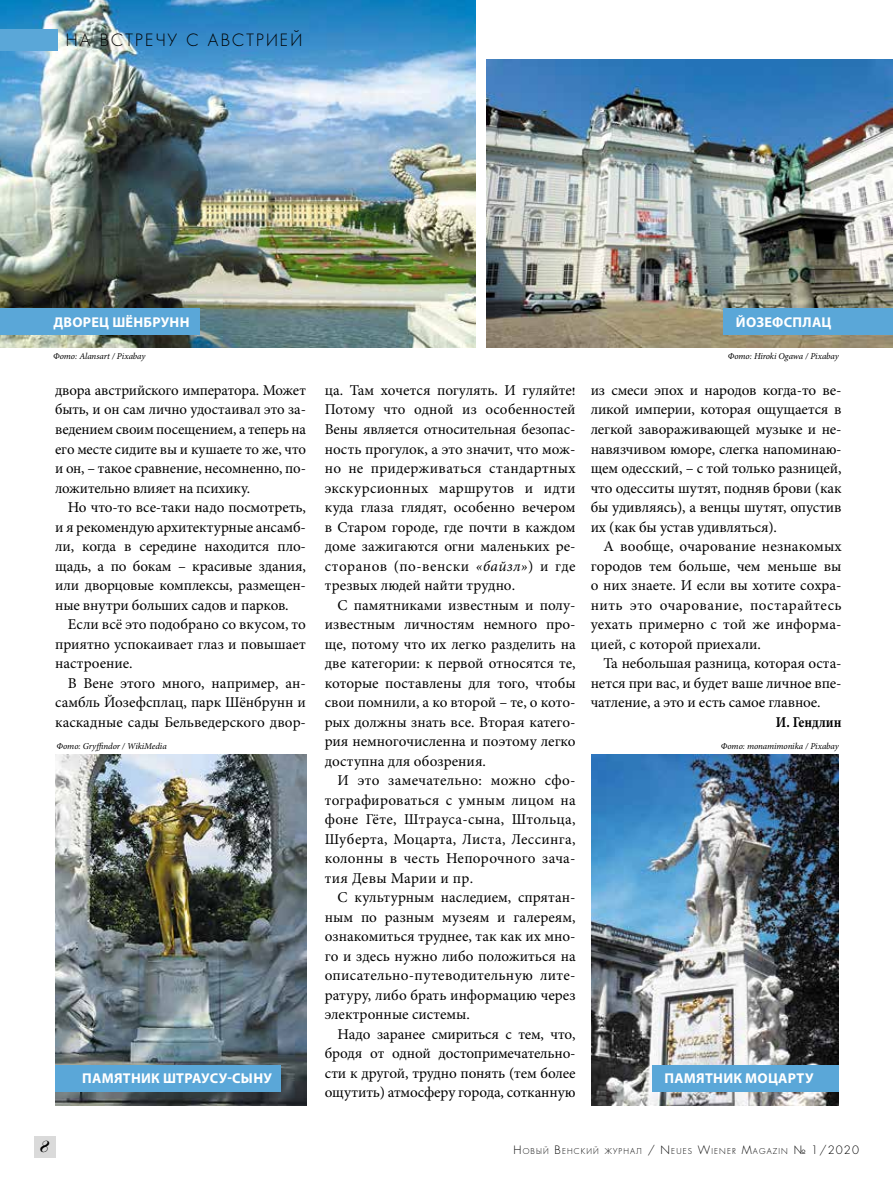
<style>
.page{position:relative;width:893px;height:1191px;background:#fff}
.page>*{position:absolute;margin:0;border:0;box-sizing:border-box;transform-origin:0 0}
.t1{font:16.5px "Favorit Light C";letter-spacing:.13em;color:#000}
.t2{font:italic 16.5px "Paragon Nord C";color:#000}
.t3{font:15px/19.5px "Minion Pro";color:#000;text-align:justify}
.t4{font:700 15px "Minion Pro";color:#000;scale:.9 1}
.t5{font:700 14.25px "Myriad Pro";letter-spacing:.02em;color:#fff}
.t6{font:italic 9px "Minion Pro";letter-spacing:-.005em;color:#000}
.t7{font:7.8px "Favorit Light C";letter-spacing:.145em;color:#000}
.s1{font-style:italic}
.s2{font-size:11.25px}
</style>
<div class="page">
<div style="left:34px;top:1136px;width:21px;height:22px;background:#dadada"></div>
<img style="left:0;top:0;width:476px;height:347px">
<div style="left:0;top:29px;width:57px;height:22px;background:#5aa7d8"></div>
<img style="left:487px;top:60px;width:405px;height:287px">
<img style="left:591px;top:754px;width:248px;height:352px">
<img style="left:55px;top:754px;width:251px;height:352px">
<div style="left:652px;top:1064px;width:187px;height:27px;background:#5aa7d8"></div>
<div style="left:55px;top:1064px;width:226px;height:27px;background:#5aa7d8"></div>
<div style="left:724px;top:308px;width:169px;height:27px;background:#5aa7d8"></div>
<div style="left:0;top:308px;width:200px;height:27px;background:#5aa7d8"></div>
<p class="t1" style="left:66px;top:29px;width:238px">НА ВСТРЕЧУ С АВСТРИЕЙ</p>
<p class="t5" style="left:53px;top:313px;width:138px">ДВОРЕЦ ШЁНБРУНН</p>
<p class="t5" style="left:736px;top:313px;width:97px">ЙОЗЕФСПЛАЦ</p>
<p class="t6" style="left:53px;top:350px;width:94px">Фото: Alansart / Pixabay</p>
<p class="t6" style="left:728px;top:350px;width:112px">Фото: Hiroki Ogawa / Pixabay</p>
<p class="t3" style="left:325px;top:380px;width:252px">ца. Там хочется погулять. И гуляйте!<br>Потому что одной из особенностей Вены является относительная безопас&shy;ность прогулок, а это значит, что мож&shy;но не придерживаться стандартных экскурсионных маршрутов и идти куда глаза глядят, особенно вечером в Старом городе, где почти в каждом доме зажигаются огни маленьких ре&shy;сторанов (по-венски <span class="s1">«байзл»</span>) и где трезвых людей найти трудно.</p>
<p class="t3" style="left:325px;top:595px;width:252px;text-indent:13px">С памятниками известным и полу&shy;известным личностям немного про&shy;ще, потому что их легко разделить на две категории: к первой относятся те, которые поставлены для того, чтобы свои помнили, а ко второй – те, о кото&shy;рых должны знать все. Вторая катего&shy;рия немногочисленна и поэтому легко доступна для обозрения.</p>
<p class="t3" style="left:325px;top:770px;width:252px;text-indent:13px">И это замечательно: можно сфо&shy;тографироваться с умным лицом на фоне Гёте, Штрауса-сына, Штольца, Шуберта, Моцарта, Листа, Лессинга, колонны в честь Непорочного зача&shy;тия Девы Марии и пр.</p>
<p class="t3" style="left:325px;top:887px;width:252px;text-indent:13px">С культурным наследием, спрятан&shy;ным по разным музеям и галереям, ознакомиться труднее, так как их мно&shy;го и здесь нужно либо положиться на описательно-путеводительную лите&shy;ратуру, либо брать информацию через электронные системы.</p>
<p class="t3" style="left:325px;top:1024px;width:252px;text-indent:13px">Надо заранее смириться с тем, что, бродя от одной достопримечательно&shy;сти к другой, трудно понять (тем более ощутить) атмосферу города, сотканную</p>
<p class="t3" style="left:55px;top:380px;width:252px">двора австрийского императора. Может быть, и он сам лично удостаивал это за&shy;ведением своим посещением, а теперь на его месте сидите вы и кушаете то же, что и он, – такое сравнение, несомненно, по&shy;ложительно влияет на психику.</p>
<p class="t3" style="left:55px;top:497px;width:252px;text-indent:13px">Но что-то все-таки надо посмотреть, и я рекомендую архитектурные ансамб&shy;ли, когда в середине находится пло&shy;щадь, а по бокам – красивые здания, или дворцовые комплексы, размещен&shy;ные внутри больших садов и парков.</p>
<p class="t3" style="left:55px;top:614px;width:252px;text-indent:13px">Если всё это подобрано со вкусом, то приятно успокаивает глаз и повышает настроение.</p>
<p class="t3" style="left:55px;top:673px;width:252px;text-indent:13px">В Вене этого много, например, ан&shy;самбль Йозефсплац, парк Шёнбрунн и каскадные сады Бельведерского двор-</p>
<p class="t3" style="left:591px;top:380px;width:252px">из смеси эпох и народов когда-то ве&shy;ликой империи, которая ощущается в легкой завораживающей музыке и не&shy;навязчивом юморе, слегка напоминаю&shy;щем одесский, – с той только разницей, что одесситы шутят, подняв брови (как бы удивляясь), а венцы шутят, опустив их (как бы устав удивляться).</p>
<p class="t3" style="left:591px;top:536px;width:252px;text-indent:13px">А вообще, очарование незнакомых городов тем больше, чем меньше вы о них знаете. И если вы хотите сохра&shy;нить это очарование, постарайтесь уехать примерно с той же информа&shy;цией, с которой приехали.</p>
<p class="t3" style="left:591px;top:653px;width:252px;text-indent:13px">Та небольшая разница, которая оста&shy;нется при вас, и будет ваше личное впе&shy;чатление, а это и есть самое главное.</p>
<p class="t4" style="left:776px;top:711px;width:74px">И. Гендлин</p>
<p class="t6" style="left:57px;top:739px;width:112px">Фото: Gryffindor / WikiMedia</p>
<p class="t6" style="left:721px;top:739px;width:119px">Фото: monamimonika / Pixabay</p>
<p class="t5" style="left:82px;top:1069px;width:191px">ПАМЯТНИК ШТРАУСУ-СЫНУ</p>
<p class="t5" style="left:664px;top:1069px;width:151px">ПАМЯТНИК МОЦАРТУ</p>
<p class="t2" style="left:39px;top:1137px;width:10px">8</p>
<p class="t7" style="left:514px;top:1145px;width:347px"><span class="s2">Н</span>ОВЫЙ <span class="s2">В</span>ЕНСКИЙ ЖУРНАЛ <span class="s2">/</span> <span class="s2">N</span>EUES <span class="s2">W</span>IEN ER <span class="s2">M</span>AGAZIN <span class="s2">№ 1/2020</span></p>
</div>
